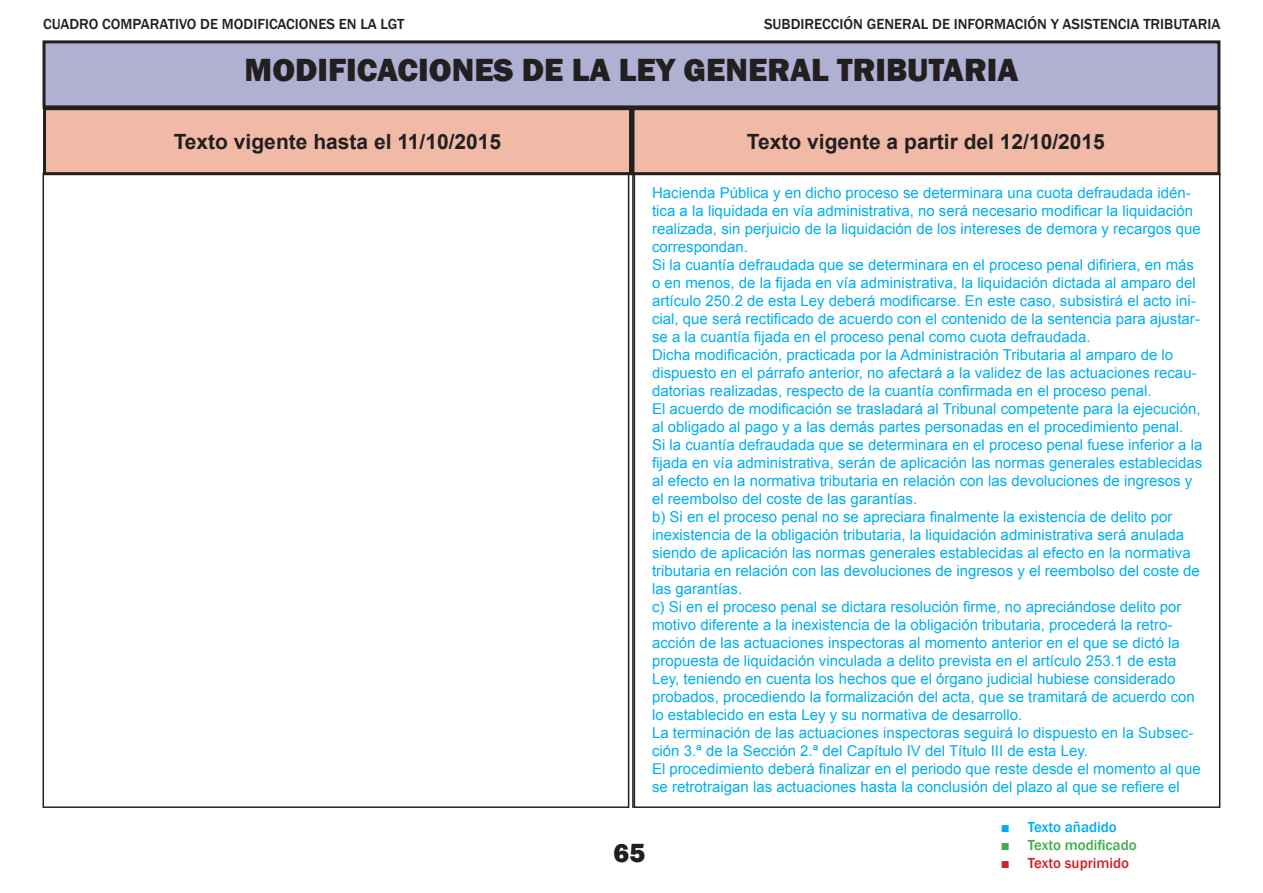
<style>
.page{position:relative;width:1263px;height:893px;background:#fff}
.page>*{position:absolute;margin:0;border:0;box-sizing:border-box;transform-origin:0 0}
.t1{font:800 33px "Franklin Gothic";color:#231f20}
.t2{font:800 27px "Franklin Gothic";color:#231f20}
.t3{font:700 21px "Arial";color:#231f20}
.t4{font:15px/18px "Arial";color:#00aeef}
.t5{font:500 15px "Franklin Gothic";color:#231f20}
.t6{font:500 15px "Franklin Gothic";color:#40ae49}
.t7{font:500 15px "Franklin Gothic";color:#d1232a}
.t8{font:500 15px "Franklin Gothic";color:#00aeef}
.s1{font-family:"Times New Roman";font-weight:700}
</style>
<div class="page">
<div style="left:44px;top:42px;width:1175px;height:65px;background:#afb0d2"></div>
<div style="left:43px;top:40px;width:1177px;height:68px;border:3px solid #231f20"></div>
<div style="left:633px;top:109px;width:586px;height:65px;background:#f0baa6"></div>
<div style="left:631px;top:107px;width:589px;height:68px;border:3px solid #231f20"></div>
<div style="left:45px;top:109px;width:585px;height:65px;background:#f0baa6"></div>
<div style="left:43px;top:107px;width:589px;height:68px;border:3px solid #231f20"></div>
<hr style="left:632px;top:173px;width:2px;height:635px;background:#231f20">
<p class="t5" style="left:43px;top:14px;width:363px">CUADRO COMPARATIVO DE MODIFICACIONES EN LA LGT</p>
<p class="t5" style="left:764px;top:14px;width:458px">SUBDIRECCIÓN GENERAL DE INFORMACIÓN Y ASISTENCIA TRIBUTARIA</p>
<h1 class="t1" style="left:245px;top:49px;width:775px">MODIFICACIONES DE LA LEY GENERAL TRIBUTARIA</h1>
<h3 class="t3" style="left:174px;top:128px;width:329px">Texto vigente hasta el 11/10/2015</h3>
<h3 class="t3" style="left:747px;top:128px;width:359px">Texto vigente a partir del 12/10/2015</h3>
<p class="t4" style="left:652px;top:184px;width:552px">Hacienda Pública y en dicho proceso se determinara una cuota defraudada idén&shy;tica a la liquidada en vía administrativa, no será necesario modificar la liquidación realizada, sin perjuicio de la liquidación de los intereses de demora y recargos que correspondan.<br>Si la cuantía defraudada que se determinara en el proceso penal difiriera, en más o en menos, de la fijada en vía administrativa, la liquidación dictada al amparo del artículo 250.2 de esta Ley deberá modificarse. En este caso, subsistirá el acto ini&shy;cial, que será rectificado de acuerdo con el contenido de la sentencia para ajustar&shy;se a la cuantía fijada en el proceso penal como cuota defraudada.<br>Dicha modificación, practicada por la Administración Tributaria al amparo de lo dispuesto en el párrafo anterior, no afectará a la validez de las actuaciones recau&shy;datorias realizadas, respecto de la cuantía confirmada en el proceso penal.<br>El acuerdo de modificación se trasladará al Tribunal competente para la ejecución, al obligado al pago y a las demás partes personadas en el procedimiento penal.<br>Si la cuantía defraudada que se determinara en el proceso penal fuese inferior a la fijada en vía administrativa, serán de aplicación las normas generales establecidas al efecto en la normativa tributaria en relación con las devoluciones de ingresos y el reembolso del coste de las garantías.<br>b) Si en el proceso penal no se apreciara finalmente la existencia de delito por inexistencia de la obligación tributaria, la liquidación administrativa será anulada siendo de aplicación las normas generales establecidas al efecto en la normativa tributaria en relación con las devoluciones de ingresos y el reembolso del coste de las garantías.<br>c) Si en el proceso penal se dictara resolución firme, no apreciándose delito por motivo diferente a la inexistencia de la obligación tributaria, procederá la retro&shy;acción de las actuaciones inspectoras al momento anterior en el que se dictó la propuesta de liquidación vinculada a delito prevista en el artículo 253.1 de esta Ley, teniendo en cuenta los hechos que el órgano judicial hubiese considerado probados, procediendo la formalización del acta, que se tramitará de acuerdo con lo establecido en esta Ley y su normativa de desarrollo.<br>La terminación de las actuaciones inspectoras seguirá lo dispuesto en la Subsec&shy;ción 3.ª de la Sección 2.ª del Capítulo IV del Título III de esta Ley.<br>El procedimiento deberá finalizar en el periodo que reste desde el momento al que se retrotraigan las actuaciones hasta la conclusión del plazo al que se refiere el</p>
<h2 class="t2" style="left:613px;top:835px;width:33px">65</h2>
<p class="t8" style="left:1001px;top:817px;width:118px"><span class="s1">■</span> Texto añadido</p>
<p class="t6" style="left:1001px;top:835px;width:137px"><span class="s1">■</span> Texto modificado</p>
<p class="t7" style="left:1001px;top:853px;width:130px"><span class="s1">■</span> Texto suprimido</p>
</div>
